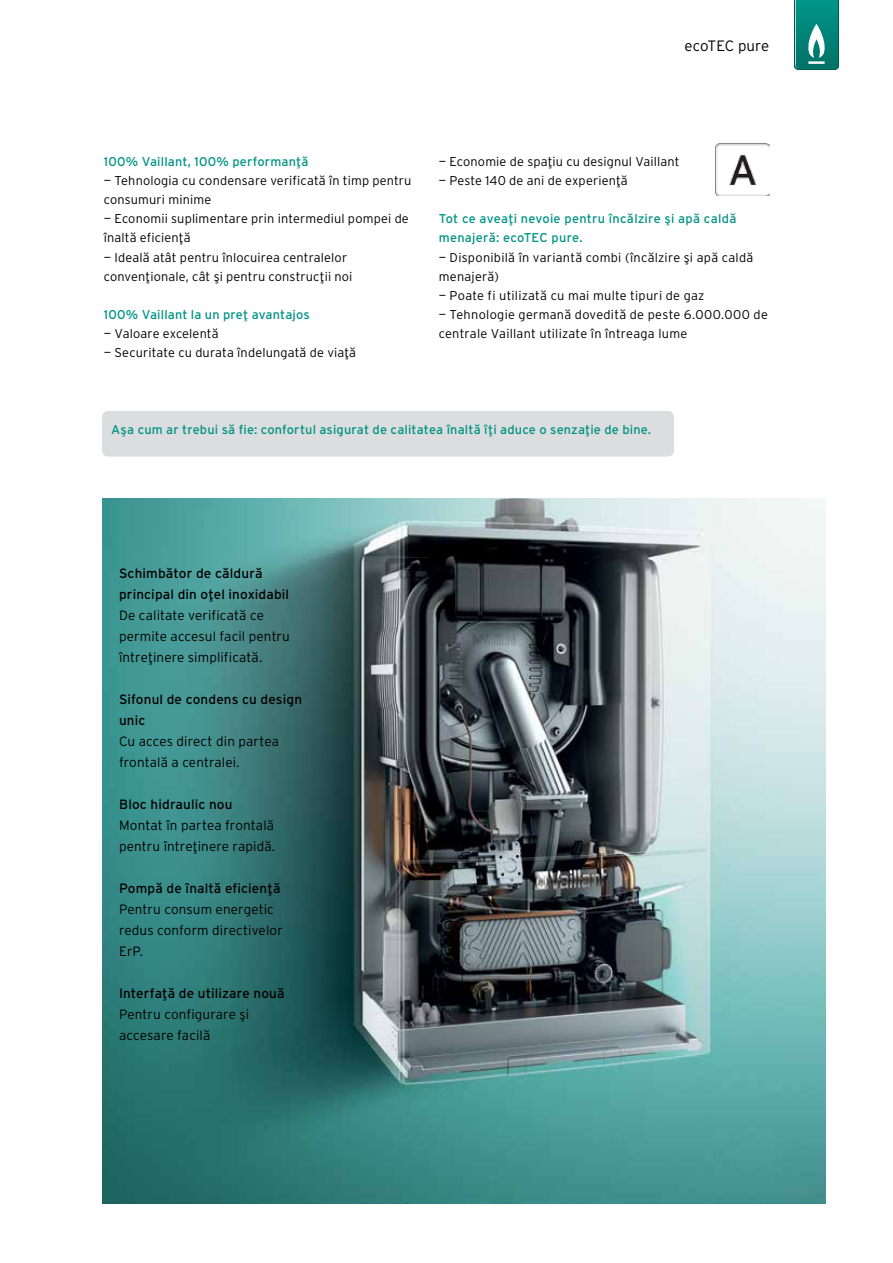
<style>
.page{position:relative;width:893px;height:1263px;background:#fff}
.page>*{position:absolute;margin:0;border:0;box-sizing:border-box;transform-origin:0 0}
.t1{font:300 15px "Interstate OT";letter-spacing:-.005em;color:#000}
.t2{font:300 13.5px/21px "Interstate OT";letter-spacing:.01em;color:#000}
.t3{font:13.5px/21px "Interstate OT";letter-spacing:.01em;color:#000}
.t4{font:300 12.75px/19.2px "Interstate OT";letter-spacing:.01em;color:#000}
.t5{font:12.75px/19.2px "Interstate OT";letter-spacing:.015em;color:#009385}
</style>
<div class="page">
<img style="left:715px;top:144px;width:54px;height:52px">
<div style="left:102px;top:411px;width:572px;height:46px;background:#dcddde;border-radius:6px"></div>
<svg style="left:794px;top:0;width:45px;height:70px;background:#209187"></svg>
<img style="left:102px;top:498px;width:724px;height:706px">
<p class="t1" style="left:685px;top:38px;width:86px">ecoTEC pure</p>
<p class="t5" style="left:104px;top:152px;width:206px">100% Vaillant, 100% performanţă</p>
<p class="t4" style="left:104px;top:171px;width:309px">— Tehnologia cu condensare verificată în timp pentru consumuri minime</p>
<p class="t4" style="left:104px;top:209px;width:306px">— Economii suplimentare prin intermediul pompei de înaltă eficienţă</p>
<p class="t4" style="left:104px;top:247px;width:250px">— Ideală atât pentru înlocuirea centralelor convenţionale, cât şi pentru construcţii noi</p>
<p class="t5" style="left:104px;top:305px;width:207px">100% Vaillant la un preţ avantajos</p>
<p class="t4" style="left:104px;top:324px;width:116px">— Valoare excelentă</p>
<p class="t4" style="left:104px;top:343px;width:254px">— Securitate cu durata îndelungată de viaţă</p>
<p class="t4" style="left:439px;top:152px;width:242px">— Economie de spaţiu cu designul Vaillant</p>
<p class="t4" style="left:439px;top:171px;width:191px">— Peste 140 de ani de experienţă</p>
<p class="t5" style="left:439px;top:209px;width:299px">Tot ce aveaţi nevoie pentru încălzire şi apă caldă menajeră: ecoTEC pure.</p>
<p class="t4" style="left:439px;top:247px;width:316px">— Disponibilă în variantă combi (încălzire şi apă caldă menajeră)</p>
<p class="t4" style="left:439px;top:286px;width:267px">— Poate fi utilizată cu mai multe tipuri de gaz</p>
<p class="t4" style="left:439px;top:305px;width:331px">— Tehnologie germană dovedită de peste 6.000.000 de centrale Vaillant utilizate în întreaga lume</p>
<p class="t5" style="left:111px;top:420px;width:541px">Aşa cum ar trebui să fie: confortul asigurat de calitatea înaltă îţi aduce o senzaţie de bine.</p>
<p class="t3" style="left:119px;top:563px;width:172px">Schimbător de căldură principal din oţel inoxidabil</p>
<p class="t2" style="left:119px;top:605px;width:172px">De calitate verificată ce permite accesul facil pentru întreţinere simplificată.</p>
<p class="t3" style="left:119px;top:689px;width:184px">Sifonul de condens cu design unic</p>
<p class="t2" style="left:119px;top:731px;width:162px">Cu acces direct din partea frontală a centralei.</p>
<p class="t3" style="left:119px;top:794px;width:115px">Bloc hidraulic nou</p>
<p class="t2" style="left:119px;top:815px;width:158px">Montat în partea frontală pentru întreţinere rapidă.</p>
<p class="t3" style="left:119px;top:878px;width:163px">Pompă de înaltă eficienţă</p>
<p class="t2" style="left:119px;top:899px;width:165px">Pentru consum energetic redus conform directivelor<br>ErP.</p>
<p class="t3" style="left:119px;top:983px;width:167px">Interfaţă de utilizare nouă</p>
<p class="t2" style="left:119px;top:1004px;width:132px">Pentru configurare şi accesare facilă</p>
</div>
